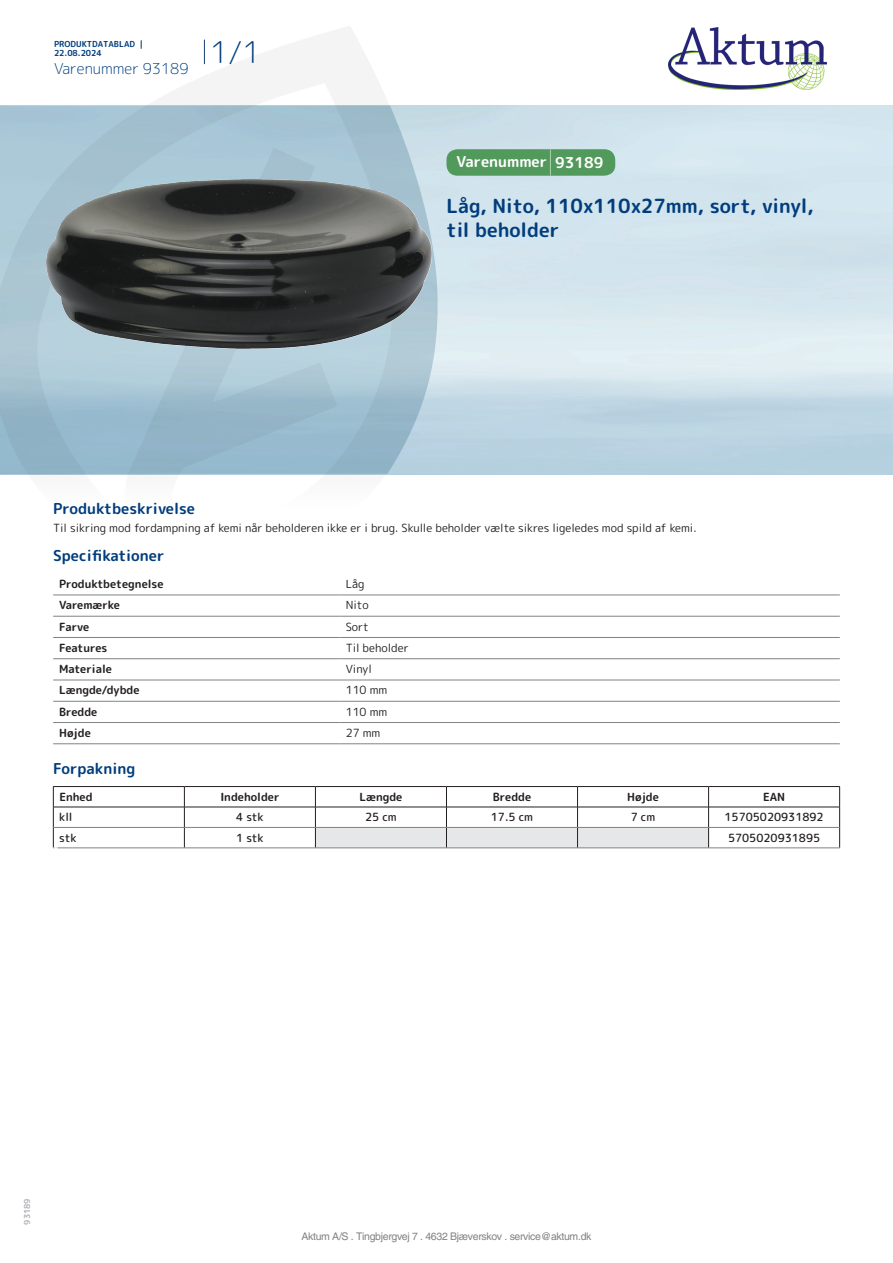
<style>
.page{position:relative;width:893px;height:1263px;background:#fff}
.page>*{position:absolute;margin:0;border:0;box-sizing:border-box;transform-origin:0 0}
.t1{font:700 19.5px/24px "Rounded Mplus 1 c";color:#013d7d}
.t2{font:700 15px "Rounded Mplus 1 c";color:#013d7d}
.t3{font:300 15px "Rounded Mplus 1 c";color:#013d7d}
.t4{font:700 15px "Rounded Mplus 1 c";color:#fff}
.t5{font:11.25px "Rounded Mplus 1 c";color:#231f20}
.t6{font:700 11.25px "Rounded Mplus 1 c";color:#231f20}
.t7{font:500 11.25px "Rounded Mplus 1 c";color:#231f20}
.t8{font:10.5px "Helvetica";letter-spacing:-.03em;color:#808285}
.t9{font:700 10.5px "Rounded Mplus 1 c";color:#fff}
.t10{font:700 8.25px/9.9px "Rounded Mplus 1 c";color:#013d7d}
.t11{font:700 8.25px "Rounded Mplus 1 c";color:#b2b3b7}
.s1{font-size:25.5px}
</style>
<div class="page">
<svg style="left:0;top:26px;width:439px;height:569px"></svg>
<svg style="left:0;top:106px;width:438px;height:368px;background:#a4c2d1"></svg>
<svg style="left:204px;top:40px;width:1px;height:24px"></svg>
<img style="left:47px;top:180px;width:384px;height:169px">
<hr style="left:53px;top:595px;width:287px;height:1px;background:#808285">
<hr style="left:340px;top:595px;width:500px;height:1px;background:#808285">
<hr style="left:53px;top:616px;width:287px;height:1px;background:#808285">
<hr style="left:340px;top:616px;width:500px;height:1px;background:#808285">
<hr style="left:53px;top:637px;width:287px;height:1px;background:#808285">
<hr style="left:340px;top:637px;width:500px;height:1px;background:#808285">
<hr style="left:53px;top:658px;width:287px;height:1px;background:#808285">
<hr style="left:340px;top:658px;width:500px;height:1px;background:#808285">
<hr style="left:53px;top:680px;width:287px;height:1px;background:#808285">
<hr style="left:340px;top:680px;width:500px;height:1px;background:#808285">
<hr style="left:53px;top:701px;width:287px;height:1px;background:#808285">
<hr style="left:340px;top:701px;width:500px;height:1px;background:#808285">
<hr style="left:53px;top:722px;width:287px;height:1px;background:#808285">
<hr style="left:340px;top:722px;width:500px;height:1px;background:#808285">
<hr style="left:53px;top:743px;width:287px;height:1px;background:#808285">
<hr style="left:340px;top:743px;width:500px;height:1px;background:#808285">
<hr style="left:53px;top:786px;width:131px;height:1px;background:#231f20">
<hr style="left:184px;top:786px;width:131px;height:1px;background:#231f20">
<hr style="left:315px;top:786px;width:131px;height:1px;background:#231f20">
<hr style="left:446px;top:786px;width:131px;height:1px;background:#231f20">
<hr style="left:577px;top:786px;width:132px;height:1px;background:#231f20">
<hr style="left:709px;top:786px;width:131px;height:1px;background:#231f20">
<hr style="left:53px;top:807px;width:131px;height:1px;background:#231f20">
<hr style="left:184px;top:807px;width:131px;height:1px;background:#231f20">
<hr style="left:709px;top:807px;width:131px;height:1px;background:#231f20">
<svg style="left:53px;top:787px;width:1px;height:61px"></svg>
<svg style="left:184px;top:787px;width:1px;height:61px"></svg>
<svg style="left:315px;top:787px;width:394px;height:61px"></svg>
<svg style="left:839px;top:787px;width:1px;height:61px"></svg>
<hr style="left:54px;top:827px;width:130px;height:1px;background:#808285">
<hr style="left:184px;top:827px;width:131px;height:1px;background:#808285">
<hr style="left:315px;top:827px;width:131px;height:1px;background:#808285">
<hr style="left:446px;top:827px;width:131px;height:1px;background:#808285">
<hr style="left:577px;top:827px;width:132px;height:1px;background:#808285">
<hr style="left:709px;top:827px;width:130px;height:1px;background:#808285">
<hr style="left:53px;top:848px;width:131px;height:1px;background:#808285">
<hr style="left:184px;top:848px;width:131px;height:1px;background:#808285">
<hr style="left:315px;top:848px;width:131px;height:1px;background:#808285">
<hr style="left:446px;top:848px;width:131px;height:1px;background:#808285">
<hr style="left:577px;top:848px;width:132px;height:1px;background:#808285">
<hr style="left:709px;top:848px;width:131px;height:1px;background:#808285">
<div style="left:446px;top:149px;width:169px;height:27px;background:#52995c;border-radius:11px"></div>
<img style="left:668px;top:28px;width:159px;height:62px">
<p class="t10" style="left:54px;top:39px;width:90px">PRODUKTDATABLAD |<br>22.08.2024</p>
<h2 class="t3" style="left:54px;top:58px;width:208px">Varenummer 93189 <sup>1/1</sup></h2>
<h2 class="t4" style="left:457px;top:151px;width:148px">Varenummer <span class="s1">|</span> 93189</h2>
<h1 class="t1" style="left:446px;top:194px;width:369px">Låg, Nito, 110x110x27mm, sort, vinyl, til beholder</h1>
<h2 class="t2" style="left:53px;top:498px;width:143px">Produktbeskrivelse</h2>
<p class="t5" style="left:53px;top:520px;width:645px">Til sikring mod fordampning af kemi når beholderen ikke er i brug. Skulle beholder vælte sikres ligeledes mod spild af kemi.</p>
<h2 class="t2" style="left:53px;top:545px;width:113px">Specifikationer</h2>
<p class="t6" style="left:59px;top:576px;width:106px">Produktbetegnelse</p>
<p class="t5" style="left:346px;top:576px;width:20px">Låg</p>
<p class="t6" style="left:59px;top:597px;width:62px">Varemærke</p>
<p class="t5" style="left:346px;top:597px;width:24px">Nito</p>
<p class="t6" style="left:59px;top:618px;width:32px">Farve</p>
<p class="t5" style="left:346px;top:618px;width:25px">Sort</p>
<p class="t6" style="left:59px;top:640px;width:50px">Features</p>
<p class="t5" style="left:346px;top:640px;width:65px">Til beholder</p>
<p class="t6" style="left:59px;top:661px;width:54px">Materiale</p>
<p class="t5" style="left:346px;top:661px;width:28px">Vinyl</p>
<p class="t6" style="left:59px;top:682px;width:82px">Længde/dybde</p>
<p class="t5" style="left:346px;top:682px;width:43px">110 mm</p>
<p class="t6" style="left:59px;top:704px;width:40px">Bredde</p>
<p class="t5" style="left:346px;top:704px;width:43px">110 mm</p>
<p class="t6" style="left:59px;top:725px;width:33px">Højde</p>
<p class="t5" style="left:346px;top:725px;width:36px">27 mm</p>
<h2 class="t2" style="left:53px;top:758px;width:84px">Forpakning</h2>
<p class="t6" style="left:59px;top:789px;width:35px">Enhed</p>
<p class="t6" style="left:220px;top:789px;width:61px">Indeholder</p>
<p class="t6" style="left:359px;top:789px;width:44px">Længde</p>
<p class="t6" style="left:493px;top:789px;width:40px">Bredde</p>
<p class="t6" style="left:627px;top:789px;width:33px">Højde</p>
<p class="t6" style="left:763px;top:789px;width:24px">EAN</p>
<p class="t7" style="left:59px;top:809px;width:15px">kll</p>
<p class="t7" style="left:236px;top:809px;width:29px">4 stk</p>
<p class="t7" style="left:365px;top:809px;width:33px">25 cm</p>
<p class="t7" style="left:491px;top:809px;width:44px">17.5 cm</p>
<p class="t7" style="left:631px;top:809px;width:26px">7 cm</p>
<p class="t7" style="left:724px;top:809px;width:101px">15705020931892</p>
<p class="t7" style="left:59px;top:830px;width:19px">stk</p>
<p class="t7" style="left:236px;top:830px;width:29px">1 stk</p>
<p class="t7" style="left:728px;top:830px;width:94px">5705020931895</p>
<p class="t9" style="left:53px;top:843px;width:7px">*</p>
<p class="t11" style="left:21px;top:1224px;width:28px;rotate:-90deg">93189</p>
<p class="t8" style="left:302px;top:1230px;width:291px">Aktum A/S . Tingbjergvej 7 . 4632 Bjæverskov . service@aktum.dk</p>
</div>
